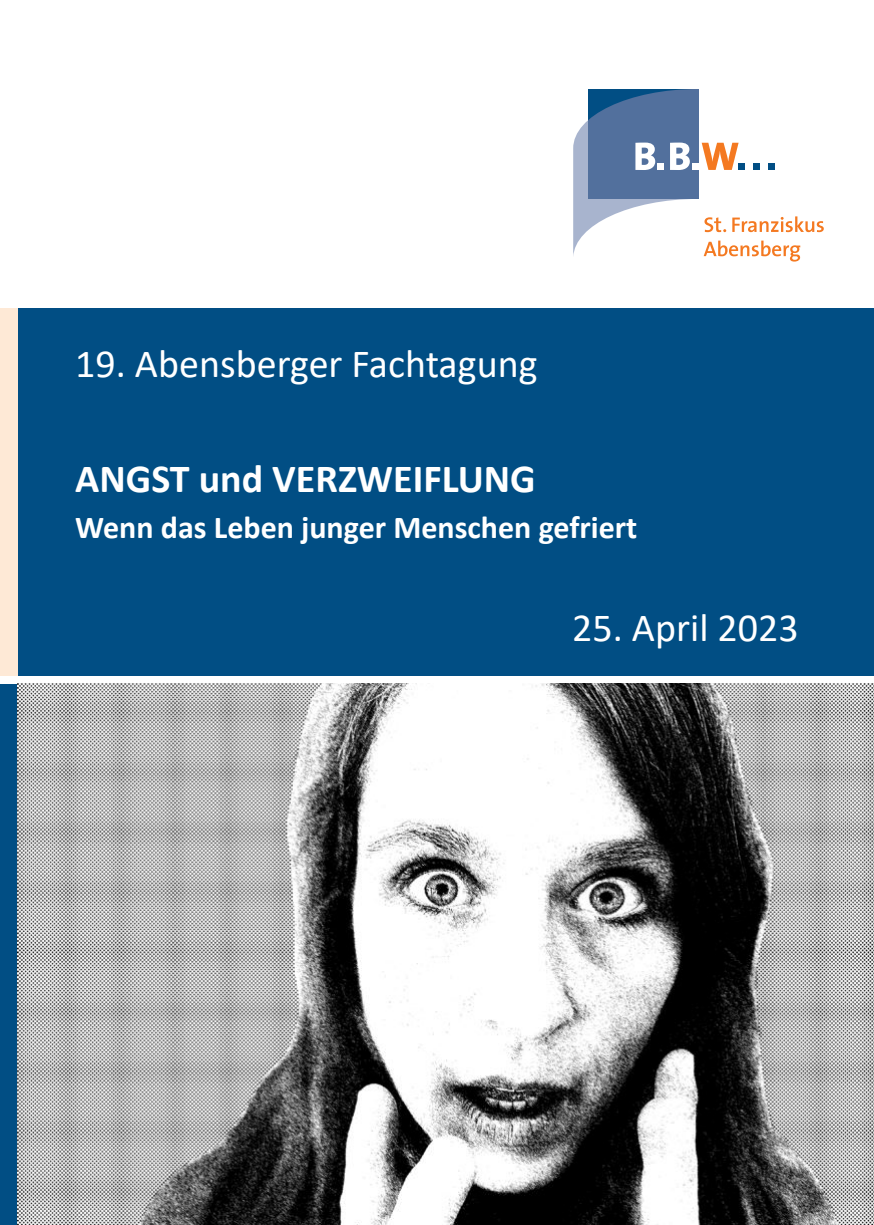
<style>
.page{position:relative;width:874px;height:1225px;background:#fff}
.page>*{position:absolute;margin:0;border:0;box-sizing:border-box;transform-origin:0 0}
.t1{font:40px "Calibri";color:#fff}
.t2{font:700 40px "Calibri";color:#fff}
.t3{font:700 32px "Calibri";color:#fff}
</style>
<div class="page">
<div style="left:17px;top:308px;width:856px;height:367px;background:#014e84"></div>
<div style="left:0;top:308px;width:17px;height:367px;background:#fee9d6"></div>
<div style="left:0;top:684px;width:17px;height:541px;background:#014e84"></div>
<img style="left:17px;top:684px;width:856px;height:541px">
<svg style="left:573px;top:89px;width:250px;height:173px"></svg>
<p class="t1" style="left:75px;top:349px;width:463px">19. Abensberger Fachtagung</p>
<p class="t2" style="left:75px;top:464px;width:462px">ANGST und VERZWEIFLUNG</p>
<p class="t3" style="left:75px;top:515px;width:563px">Wenn das Leben junger Menschen gefriert</p>
<p class="t1" style="left:572px;top:600px;width:228px">25. April 2023</p>
</div>
